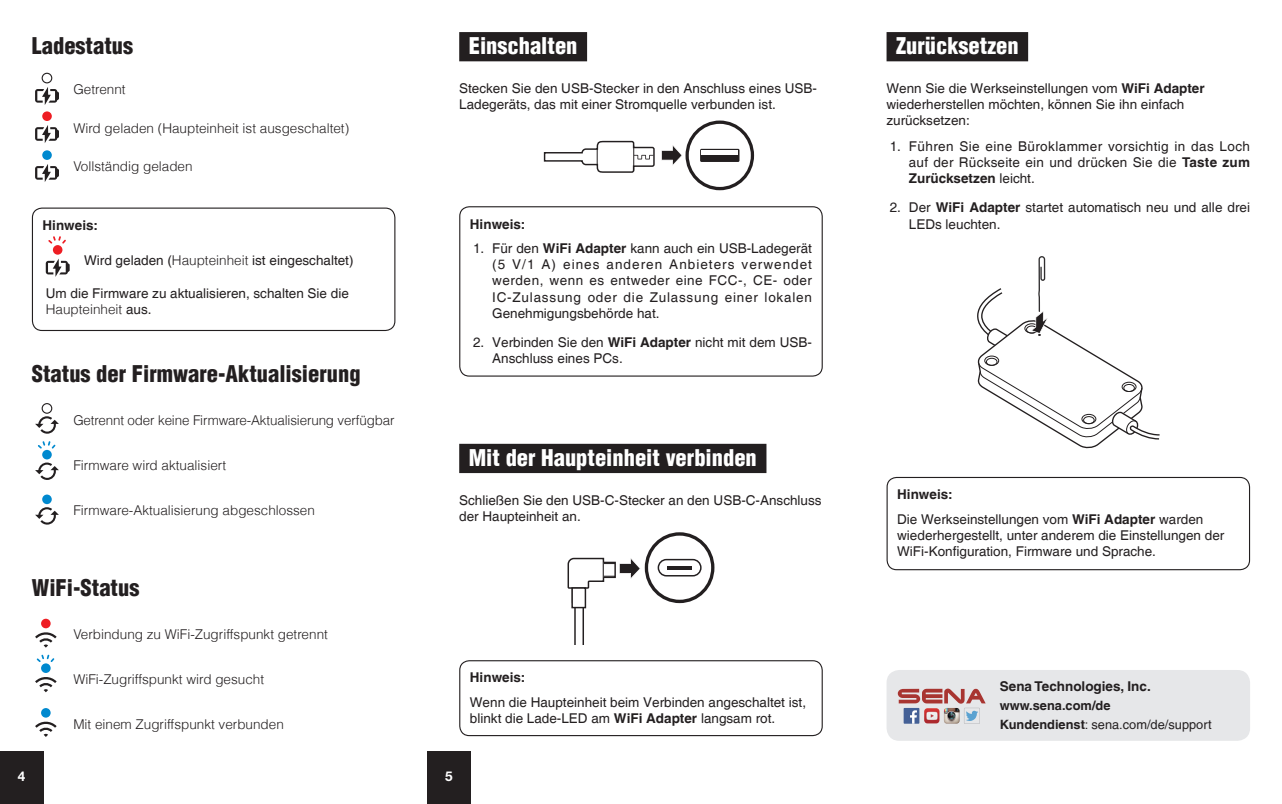
<style>
.page{position:relative;width:1282px;height:804px;background:#fff}
.page>*{position:absolute;margin:0;border:0;box-sizing:border-box;transform-origin:0 0}
.t1{font:900 condensed 22.5px "Helvetica";color:#231f20}
.t2{font:900 condensed 22.5px "Helvetica";color:#fff}
.t3{font:13.5px/16.2px "Helvetica";color:#231f20}
.t4{font:300 13.5px "Helvetica LT";color:#231f20}
.t5{font:13.5px/16.2px "Helvetica";letter-spacing:.03em;color:#231f20;text-align:right}
.t6{font:700 13.5px "Helvetica LT";color:#231f20}
.t7{font:700 13.5px "Helvetica Neue";color:#fff}
.t8{font:700 12.83px/18.7px "Helvetica LT";color:#231f20}
.s1{font-family:"Helvetica LT";font-weight:300}
.s2{font-family:"Helvetica";font-weight:400}
.s3{font-family:"Helvetica LT";font-weight:700}
.s4{font-weight:400}
</style>
<div class="page">
<div style="left:0;top:751px;width:43px;height:53px;background:#231f20"></div>
<svg style="left:35px;top:73px;width:24px;height:32px"></svg>
<svg style="left:35px;top:125px;width:24px;height:18px"></svg>
<div style="left:42px;top:111px;width:10px;height:10px;background:#ee1d23;border-radius:50%"></div>
<svg style="left:35px;top:164px;width:24px;height:18px"></svg>
<div style="left:42px;top:150px;width:10px;height:10px;background:#0089cf;border-radius:50%"></div>
<svg style="left:48px;top:236px;width:18px;height:8px"></svg>
<svg style="left:46px;top:258px;width:24px;height:19px"></svg>
<div style="left:53px;top:245px;width:9px;height:10px;background:#ee1d23;border-radius:50%"></div>
<div style="left:32px;top:207px;width:363px;height:124px;border:1px solid #231f20;border-radius:10px"></div>
<svg style="left:35px;top:403px;width:24px;height:30px"></svg>
<svg style="left:35px;top:462px;width:24px;height:18px"></svg>
<svg style="left:38px;top:441px;width:17px;height:7px"></svg>
<div style="left:42px;top:450px;width:10px;height:9px;background:#0089cf;border-radius:50%"></div>
<svg style="left:35px;top:507px;width:24px;height:17px"></svg>
<div style="left:42px;top:494px;width:10px;height:10px;background:#0089cf;border-radius:50%"></div>
<svg style="left:35px;top:632px;width:22px;height:15px"></svg>
<div style="left:41px;top:618px;width:10px;height:10px;background:#ee1d23;border-radius:50%"></div>
<svg style="left:35px;top:677px;width:22px;height:15px"></svg>
<svg style="left:37px;top:654px;width:17px;height:8px"></svg>
<div style="left:41px;top:663px;width:10px;height:10px;background:#0089cf;border-radius:50%"></div>
<svg style="left:35px;top:721px;width:22px;height:16px"></svg>
<div style="left:41px;top:708px;width:10px;height:9px;background:#0089cf;border-radius:50%"></div>
<div style="left:887px;top:670px;width:363px;height:70px;background:#e6e7e9;border-radius:13px"></div>
<svg style="left:898px;top:688px;width:88px;height:36px"></svg>
<div style="left:459px;top:32px;width:128px;height:29px;background:#231f20"></div>
<div style="left:459px;top:444px;width:307px;height:29px;background:#231f20"></div>
<svg style="left:544px;top:140px;width:111px;height:33px"></svg>
<svg style="left:661px;top:120px;width:93px;height:70px"></svg>
<div style="left:459px;top:206px;width:364px;height:170px;border:1px solid #231f20;border-radius:10px"></div>
<svg style="left:568px;top:532px;width:146px;height:112px"></svg>
<div style="left:572px;top:588px;width:13px;height:19px;background:#fff"></div>
<div style="left:571px;top:587px;width:15px;height:21px;border:1px solid #231f20"></div>
<div style="left:459px;top:660px;width:364px;height:76px;border:1px solid #231f20;border-radius:10px"></div>
<div style="left:887px;top:32px;width:141px;height:29px;background:#231f20"></div>
<svg style="left:977px;top:256px;width:183px;height:192px"></svg>
<div style="left:887px;top:477px;width:363px;height:93px;border:1px solid #231f20;border-radius:10px"></div>
<div style="left:427px;top:751px;width:44px;height:53px;background:#231f20"></div>
<h1 class="t1" style="left:32px;top:31px;width:103px">Ladestatus</h1>
<p class="t4" style="left:73px;top:81px;width:54px">Getrennt</p>
<p class="t4" style="left:73px;top:119px;width:277px">Wird geladen (Haupteinheit ist ausgeschaltet)</p>
<p class="t4" style="left:73px;top:158px;width:121px">Vollständig geladen</p>
<p class="t6" style="left:43px;top:217px;width:57px">Hinweis:</p>
<p class="t3" style="left:84px;top:252px;width:271px">Wird geladen (<span class="s1">Haupteinheit</span> ist eingeschaltet)</p>
<p class="t3" style="left:46px;top:285px;width:305px">Um die Firmware zu aktualisieren, schalten Sie die</p>
<p class="t4" style="left:46px;top:301px;width:107px">Haupteinheit <span class="s2">aus.</span></p>
<h1 class="t1" style="left:32px;top:359px;width:330px">Status der Firmware-Aktualisierung</h1>
<p class="t4" style="left:73px;top:412px;width:323px">Getrennt oder keine Firmware-Aktualisierung verfügbar</p>
<p class="t4" style="left:73px;top:457px;width:155px">Firmware wird aktualisiert</p>
<p class="t4" style="left:73px;top:501px;width:243px">Firmware-Aktualisierung abgeschlossen</p>
<h1 class="t1" style="left:32px;top:573px;width:109px">WiFi-Status</h1>
<p class="t4" style="left:73px;top:626px;width:256px">Verbindung zu WiFi-Zugriffspunkt getrennt</p>
<p class="t4" style="left:73px;top:670px;width:192px">WiFi-Zugriffspunkt wird gesucht</p>
<p class="t4" style="left:73px;top:715px;width:212px">Mit einem Zugriffspunkt verbunden</p>
<p class="t7" style="left:18px;top:768px;width:9px">4</p>
<h1 class="t2" style="left:469px;top:31px;width:110px">Einschalten</h1>
<p class="t3" style="left:459px;top:80px;width:359px">Stecken Sie den USB-Stecker in den Anschluss eines USB-<br>Ladegeräts, das mit einer Stromquelle verbunden ist.</p>
<p class="t6" style="left:470px;top:215px;width:57px">Hinweis:</p>
<p class="t3" style="left:492px;top:240px;width:321px;text-align:justify;text-indent:-19px">1. Für den <span class="s3">WiFi Adapter</span> kann auch ein USB-Ladegerät (5 V/1 A) eines anderen Anbieters verwendet werden, wenn es entweder eine FCC-, CE- oder IC-Zulassung oder die Zulassung einer lokalen Genehmigungsbehörde hat.</p>
<p class="t3" style="left:492px;top:334px;width:321px;text-indent:-19px">2. Verbinden Sie den <span class="s3">WiFi Adapter</span> nicht mit dem USB-<br>Anschluss eines PCs.</p>
<h1 class="t2" style="left:469px;top:443px;width:290px">Mit der Haupteinheit verbinden</h1>
<p class="t3" style="left:459px;top:492px;width:364px">Schließen Sie den USB-C-Stecker an den USB-C-Anschluss der Haupteinheit an.</p>
<p class="t6" style="left:470px;top:669px;width:57px">Hinweis:</p>
<p class="t3" style="left:470px;top:694px;width:338px">Wenn die Haupteinheit beim Verbinden angeschaltet ist, blinkt die Lade-LED am <span class="s3">WiFi Adapter</span> langsam rot.</p>
<p class="t7" style="left:445px;top:768px;width:9px">5</p>
<h1 class="t2" style="left:896px;top:31px;width:124px">Zurücksetzen</h1>
<p class="t3" style="left:887px;top:80px;width:320px">Wenn Sie die Werkseinstellungen vom <span class="s3">WiFi Adapter </span>wiederherstellen möchten, können Sie ihn einfach zurücksetzen:</p>
<p class="t5" style="left:890px;top:139px;width:362px">1. Führen Sie eine Büroklammer vorsichtig in das Loch auf der Rückseite ein und drücken Sie die <span class="s3">Taste zum</span></p>
<p class="t6" style="left:909px;top:170px;width:127px">Zurücksetzen <span class="s2">leicht.</span></p>
<p class="t3" style="left:909px;top:200px;width:343px;text-indent:-19px">2. Der <span class="s3">WiFi Adapter</span> startet automatisch neu und alle drei<br>LEDs leuchten.</p>
<p class="t6" style="left:897px;top:486px;width:57px">Hinweis:</p>
<p class="t3" style="left:897px;top:511px;width:329px">Die Werkseinstellungen vom <span class="s3">WiFi Adapter</span> warden wiederhergestellt, unter anderem die Einstellungen der<br>WiFi-Konfiguration, Firmware und Sprache.</p>
<p class="t6" style="left:1000px;top:678px;width:152px">Sena Technologies, Inc.</p>
<p class="t8" style="left:1000px;top:696px;width:213px">www.sena.com/de<br>Kundendienst<span class="s4">: sena.com/de/support</span></p>
</div>
